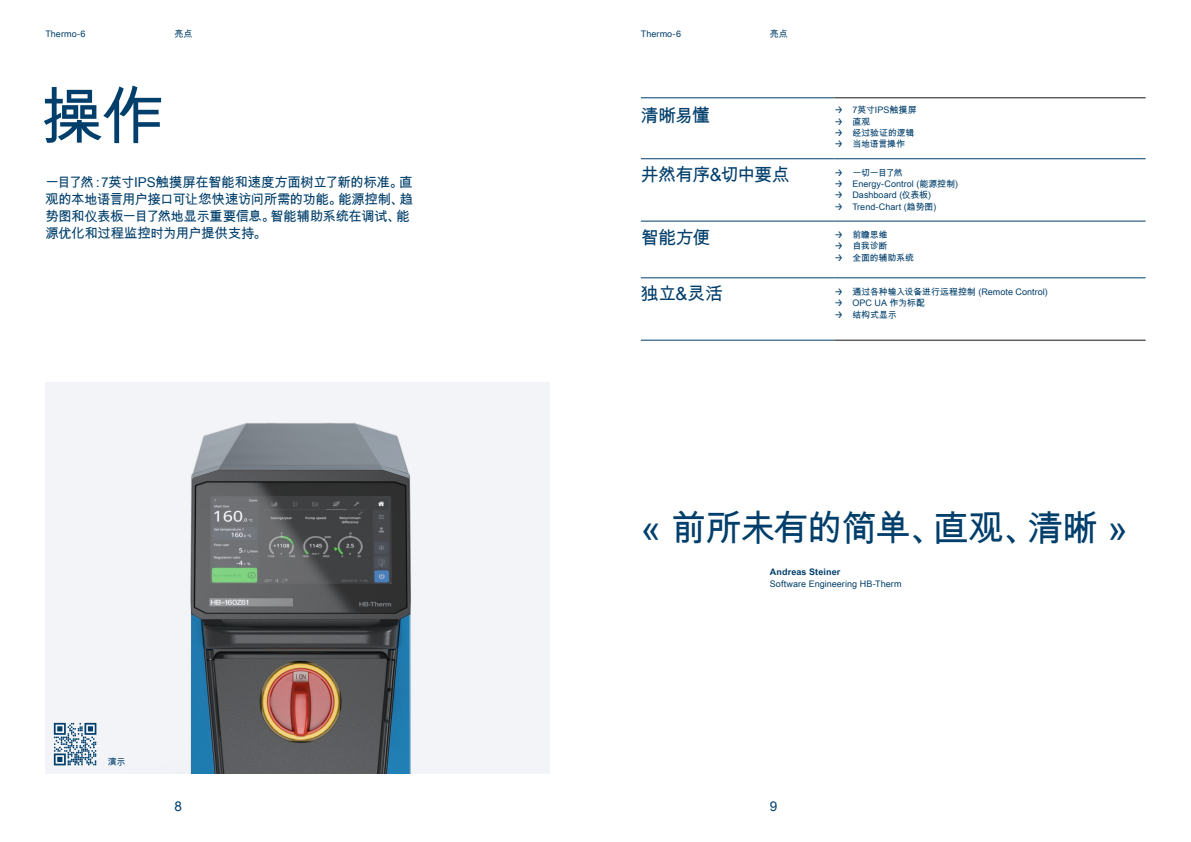
<style>
.page{position:relative;width:1191px;height:842px;background:#fff}
.page>*{position:absolute;margin:0;border:0;box-sizing:border-box;transform-origin:0 0}
.t1{font:63px "Arial Unicode MS";color:#003e6b}
.t2{font:36px "Arial Unicode MS";letter-spacing:-.045em;color:#003e6b}
.t3{font:18px "Arial Unicode MS";letter-spacing:-.045em;color:#003e6b}
.t4{font:13.5px/17px "Arial Unicode MS";letter-spacing:-.04em;color:#003e6b}
.t5{font:9px "Arial Unicode MS";color:#003e6b}
.t6{font:700 9px "Arial Unicode MS";letter-spacing:.015em;color:#003e6b}
.t7{font:9px "Arial Unicode MS";letter-spacing:-.025em;color:#003e6b}
.t8{font:9px "Arial Unicode MS";letter-spacing:-.03em;color:#003e6b}
.s1{font-family:"Helvetica Now Display";font-weight:500}
</style>
<div class="page">
<img style="left:45px;top:383px;width:505px;height:391px">
<hr style="left:834px;top:98px;width:311px;height:1px;background:#131413">
<hr style="left:834px;top:340px;width:311px;height:1px;background:#131413">
<hr style="left:834px;top:159px;width:311px;height:1px;background:#003e6b">
<hr style="left:834px;top:221px;width:311px;height:1px;background:#003e6b">
<hr style="left:834px;top:278px;width:311px;height:1px;background:#003e6b">
<hr style="left:641px;top:98px;width:193px;height:1px;background:#003e6b">
<hr style="left:641px;top:159px;width:193px;height:1px;background:#003e6b">
<hr style="left:641px;top:221px;width:193px;height:1px;background:#003e6b">
<hr style="left:641px;top:278px;width:193px;height:1px;background:#003e6b">
<hr style="left:641px;top:340px;width:193px;height:1px;background:#003e6b">
<svg style="left:54px;top:723px;width:42px;height:42px"></svg>
<p class="t5" style="left:45px;top:27px;width:42px">Thermo-6</p>
<p class="t5" style="left:174px;top:27px;width:19px">亮点</p>
<p class="t5" style="left:641px;top:27px;width:42px">Thermo-6</p>
<p class="t5" style="left:770px;top:27px;width:19px">亮点</p>
<h1 class="t1" style="left:41px;top:71px;width:124px">操作</h1>
<h3 class="t4" style="left:45px;top:174px;width:369px">一目了然：7英寸IPS触摸屏在智能和速度方面树立了新的标准。直观的本地语言用户接口可让您快速访问所需的功能。能源控制、趋势图和仪表板一目了然地显示重要信息。智能辅助系统在调试、能源优化和过程监控时为用户提供支持。</h3>
<p class="t5" style="left:108px;top:756px;width:19px">演示</p>
<h3 class="t3" style="left:641px;top:102px;width:70px">清晰易懂</h3>
<p class="t5" style="left:834px;top:104px;width:84px"><span class="s1">→</span> 7英寸IPS触摸屏</p>
<p class="t5" style="left:834px;top:115px;width:38px"><span class="s1">→</span> 直观</p>
<p class="t7" style="left:834px;top:126px;width:82px"><span class="s1">→</span> 经过验证的逻辑</p>
<p class="t5" style="left:834px;top:138px;width:72px"><span class="s1">→</span> 当地语言操作</p>
<h3 class="t3" style="left:641px;top:162px;width:150px">井然有序&amp;切中要点</h3>
<p class="t5" style="left:834px;top:166px;width:70px"><span class="s1">→</span> 一切一目了然</p>
<p class="t5" style="left:834px;top:177px;width:125px"><span class="s1">→</span> Energy-Control (能源控制)</p>
<p class="t5" style="left:834px;top:189px;width:98px"><span class="s1">→</span> Dashboard (仪表板)</p>
<p class="t5" style="left:834px;top:200px;width:103px"><span class="s1">→</span> Trend-Chart (趋势图)</p>
<h3 class="t3" style="left:641px;top:224px;width:71px">智能方便</h3>
<p class="t5" style="left:834px;top:228px;width:55px"><span class="s1">→</span> 前瞻思维</p>
<p class="t5" style="left:834px;top:240px;width:55px"><span class="s1">→</span> 自我诊断</p>
<p class="t8" style="left:834px;top:251px;width:81px"><span class="s1">→</span> 全面的辅助系统</p>
<h3 class="t3" style="left:641px;top:281px;width:84px">独立&amp;灵活</h3>
<p class="t5" style="left:834px;top:285px;width:215px"><span class="s1">→</span> 通过各种输入设备进行远程控制 (Remote Control)</p>
<p class="t5" style="left:834px;top:296px;width:92px"><span class="s1">→</span> OPC UA 作为标配</p>
<p class="t5" style="left:834px;top:308px;width:64px"><span class="s1">→</span> 结构式显示</p>
<h2 class="t2" style="left:641px;top:503px;width:488px">« 前所未有的简单、直观、清晰 »</h2>
<p class="t6" style="left:770px;top:566px;width:72px">Andreas Steiner</p>
<p class="t5" style="left:770px;top:577px;width:133px">Software Engineering HB-Therm</p>
<h3 class="t4" style="left:174px;top:797px;width:9px">8</h3>
<h3 class="t4" style="left:770px;top:797px;width:9px">9</h3>
</div>
